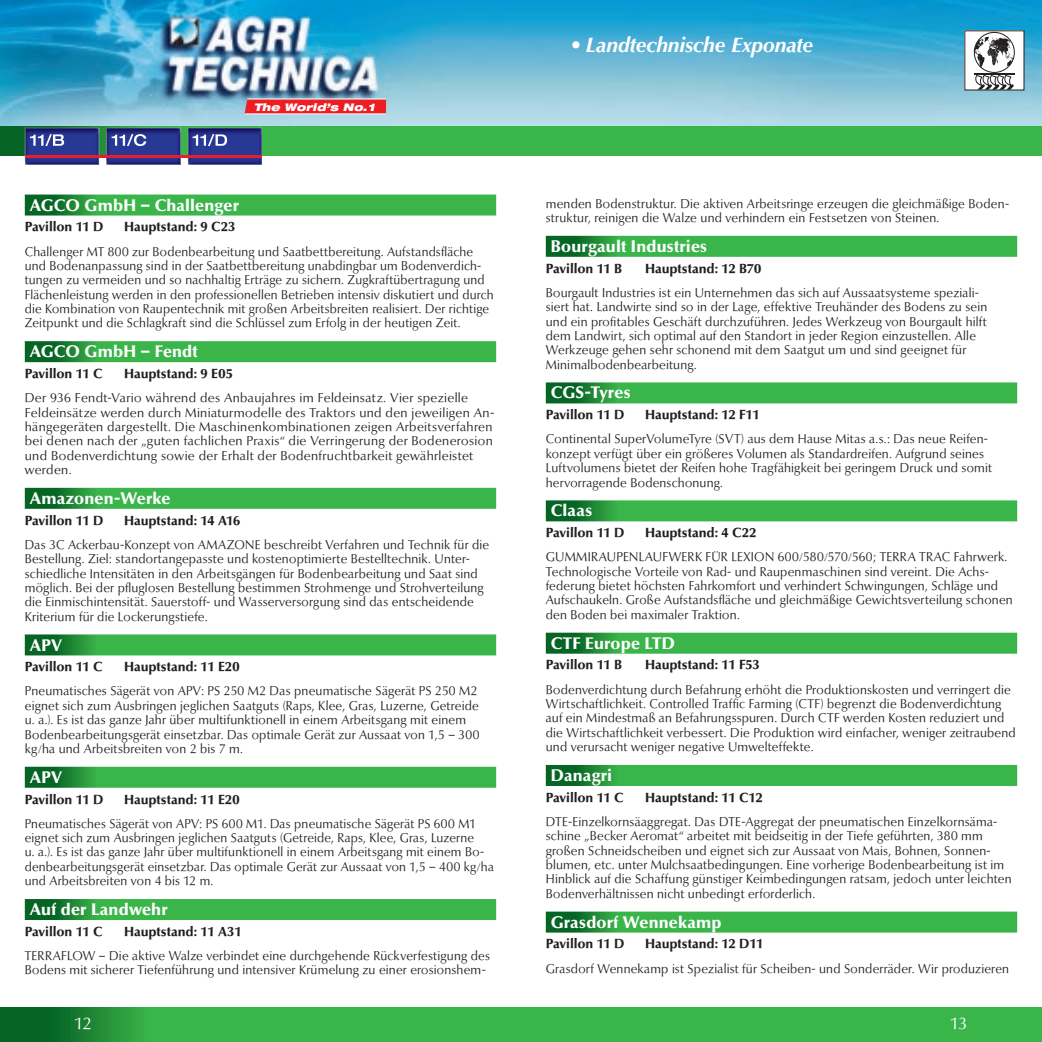
<style>
.page{position:relative;width:1042px;height:1042px;background:#fff}
.page>*{position:absolute;margin:0;border:0;box-sizing:border-box;transform-origin:0 0}
.t1{font:italic 700 21px "Optima";letter-spacing:-.005em;color:#fff}
.t2{font:900 16.62px "Optima BQ";letter-spacing:.01em;color:#fff}
.t3{font:16.62px "Optima BQ";color:#fff}
.t4{font:700 13.12px "Optima BQ";letter-spacing:.015em;color:#231f20}
.t5{font:12.78px/14.3px "Optima BQ";letter-spacing:.02em;color:#231f20;scale:.96 1}
.t6{font:12.78px/14.3px "Optima BQ";letter-spacing:.02em;color:#231f20;scale:.95 1}
.t7{font:12.78px/14.3px "Optima BQ";letter-spacing:.02em;color:#231f20}
.t8{font:italic 900 expanded 10.5px "Helvetica Neue";letter-spacing:.02em;color:#fff}
</style>
<div class="page">
<svg style="left:0;top:1007px;width:521px;height:35px;background:#30a542"></svg>
<div style="left:521px;top:1007px;width:521px;height:35px;background:#3ab54a"></div>
<div style="left:0;top:125px;width:1042px;height:30px;background:#3ab54a"></div>
<img style="left:0;top:0;width:1042px;height:125px">
<svg style="left:244px;top:98px;width:142px;height:17px;background:#e8444a"></svg>
<svg style="left:25px;top:194px;width:471px;height:21px;background:#39ae4a"></svg>
<svg style="left:25px;top:341px;width:471px;height:21px;background:#36ac47"></svg>
<svg style="left:25px;top:488px;width:471px;height:21px;background:#36ac47"></svg>
<svg style="left:25px;top:634px;width:471px;height:21px;background:#39ae49"></svg>
<svg style="left:25px;top:767px;width:471px;height:21px;background:#36ad48"></svg>
<svg style="left:25px;top:899px;width:471px;height:21px;background:#34ac46"></svg>
<svg style="left:546px;top:236px;width:471px;height:21px;background:#36ac47"></svg>
<svg style="left:546px;top:382px;width:471px;height:21px;background:#38ae49"></svg>
<svg style="left:546px;top:500px;width:471px;height:21px;background:#38ad49"></svg>
<svg style="left:546px;top:633px;width:471px;height:21px;background:#37ad48"></svg>
<svg style="left:546px;top:765px;width:471px;height:21px;background:#34ac46"></svg>
<svg style="left:546px;top:911px;width:471px;height:21px;background:#3aae4b"></svg>
<img style="left:106px;top:128px;width:75px;height:37px">
<img style="left:25px;top:128px;width:74px;height:37px">
<img style="left:188px;top:128px;width:74px;height:37px">
<hr style="left:25px;top:155px;width:237px;height:2px;background:#ee1b2d">
<svg style="left:30px;top:134px;width:34px;height:12px"></svg>
<svg style="left:112px;top:134px;width:34px;height:12px"></svg>
<svg style="left:193px;top:134px;width:34px;height:12px"></svg>
<div style="left:965px;top:31px;width:59px;height:59px;background:#fff"></div>
<hr style="left:974px;top:73px;width:40px;height:2px;background:#231f20">
<svg style="left:974px;top:75px;width:39px;height:15px"></svg>
<svg style="left:974px;top:37px;width:41px;height:31px"></svg>
<div style="left:974px;top:32px;width:40px;height:41px;border:1px solid #231f20;border-radius:50%"></div>
<p class="t8" style="left:254px;top:100px;width:123px">The World’s No.1</p>
<h2 class="t2" style="left:30px;top:195px;width:211px">AGCO GmbH – Challenger</h2>
<p class="t4" style="left:25px;top:219px;width:80px">Pavillon 11 D</p>
<p class="t4" style="left:124px;top:219px;width:113px">Hauptstand: 9 C23</p>
<p class="t6" style="left:25px;top:244px;width:495px">Challenger MT 800 zur Bodenbearbeitung und Saatbettbereitung. Aufstandsfläche und Bodenanpassung sind in der Saatbettbereitung unabdingbar um Bodenverdich&shy;tungen zu vermeiden und so nachhaltig Erträge zu sichern. Zugkraftübertragung und Flächenleistung werden in den professionellen Betrieben intensiv diskutiert und durch die Kombination von Raupentechnik mit großen Arbeitsbreiten realisiert. Der richtige Zeitpunkt und die Schlagkraft sind die Schlüssel zum Erfolg in der heutigen Zeit.</p>
<h2 class="t2" style="left:30px;top:342px;width:169px">AGCO GmbH – Fendt</h2>
<p class="t4" style="left:25px;top:366px;width:79px">Pavillon 11 C</p>
<p class="t4" style="left:124px;top:366px;width:110px">Hauptstand: 9 E05</p>
<p class="t7" style="left:25px;top:391px;width:471px">Der 936 Fendt-Vario während des Anbaujahres im Feldeinsatz. Vier spezielle Feldeinsätze werden durch Miniaturmodelle des Traktors und den jeweiligen An&shy;hängegeräten dargestellt. Die Maschinenkombinationen zeigen Arbeitsverfahren bei denen nach der „guten fachlichen Praxis“ die Verringerung der Bodenerosion und Bodenverdichtung sowie der Erhalt der Bodenfruchtbarkeit gewährleistet werden.</p>
<h2 class="t2" style="left:30px;top:488px;width:142px">Amazonen-Werke</h2>
<p class="t4" style="left:25px;top:512px;width:80px">Pavillon 11 D</p>
<p class="t4" style="left:124px;top:512px;width:118px">Hauptstand: 14 A16</p>
<p class="t5" style="left:25px;top:538px;width:485px">Das 3C Ackerbau-Konzept von AMAZONE beschreibt Verfahren und Technik für die Bestellung. Ziel: standortangepasste und kostenoptimierte Bestelltechnik. Unter&shy;schiedliche Intensitäten in den Arbeitsgängen für Bodenbearbeitung und Saat sind möglich. Bei der pfluglosen Bestellung bestimmen Strohmenge und Strohverteilung die Einmischintensität. Sauerstoff- und Wasserversorgung sind das entscheidende Kriterium für die Lockerungstiefe.</p>
<h2 class="t2" style="left:30px;top:635px;width:34px">APV</h2>
<p class="t4" style="left:25px;top:659px;width:79px">Pavillon 11 C</p>
<p class="t4" style="left:124px;top:659px;width:117px">Hauptstand: 11 E20</p>
<p class="t5" style="left:25px;top:684px;width:475px">Pneumatisches Sägerät von APV: PS 250 M2 Das pneumatische Sägerät PS 250 M2 eignet sich zum Ausbringen jeglichen Saatguts (Raps, Klee, Gras, Luzerne, Getreide u. a.). Es ist das ganze Jahr über multifunktionell in einem Arbeitsgang mit einem Bodenbearbeitungsgerät einsetzbar. Das optimale Gerät zur Aussaat von 1,5 – 300 kg/ha und Arbeitsbreiten von 2 bis 7 m.</p>
<h2 class="t2" style="left:30px;top:767px;width:34px">APV</h2>
<p class="t4" style="left:25px;top:791px;width:80px">Pavillon 11 D</p>
<p class="t4" style="left:124px;top:791px;width:117px">Hauptstand: 11 E20</p>
<p class="t6" style="left:25px;top:816px;width:495px">Pneumatisches Sägerät von APV: PS 600 M1. Das pneumatische Sägerät PS 600 M1 eignet sich zum Ausbringen jeglichen Saatguts (Getreide, Raps, Klee, Gras, Luzerne<br>u. a.). Es ist das ganze Jahr über multifunktionell in einem Arbeitsgang mit einem Bo&shy;denbearbeitungsgerät einsetzbar. Das optimale Gerät zur Aussaat von 1,5 – 400 kg/ha und Arbeitsbreiten von 4 bis 12 m.</p>
<h2 class="t2" style="left:30px;top:899px;width:139px">Auf der Landwehr</h2>
<p class="t4" style="left:25px;top:924px;width:79px">Pavillon 11 C</p>
<p class="t4" style="left:124px;top:924px;width:119px">Hauptstand: 11 A31</p>
<p class="t5" style="left:25px;top:949px;width:486px">TERRAFLOW – Die aktive Walze verbindet eine durchgehende Rückverfestigung des<br>Bodens mit sicherer Tiefenführung und intensiver Krümelung zu einer erosionshem-</p>
<h1 class="t1" style="left:570px;top:33px;width:244px">• Landtechnische Exponate</h1>
<p class="t5" style="left:546px;top:196px;width:484px">menden Bodenstruktur. Die aktiven Arbeitsringe erzeugen die gleichmäßige Boden&shy;struktur, reinigen die Walze und verhindern ein Festsetzen von Steinen.</p>
<h2 class="t2" style="left:551px;top:236px;width:158px">Bourgault Industries</h2>
<p class="t4" style="left:546px;top:261px;width:78px">Pavillon 11 B</p>
<p class="t4" style="left:645px;top:261px;width:118px">Hauptstand: 12 B70</p>
<p class="t5" style="left:546px;top:286px;width:461px">Bourgault Industries ist ein Unternehmen das sich auf Aussaatsysteme speziali&shy;siert hat. Landwirte sind so in der Lage, effektive Treuhänder des Bodens zu sein und ein profitables Geschäft durchzuführen. Jedes Werkzeug von Bourgault hilft dem Landwirt, sich optimal auf den Standort in jeder Region einzustellen. Alle Werkzeuge gehen sehr schonend mit dem Saatgut um und sind geeignet für Minimalbodenbearbeitung.</p>
<h2 class="t2" style="left:551px;top:383px;width:81px">CGS-Tyres</h2>
<p class="t4" style="left:546px;top:407px;width:80px">Pavillon 11 D</p>
<p class="t4" style="left:645px;top:407px;width:116px">Hauptstand: 12 F11</p>
<p class="t5" style="left:546px;top:432px;width:466px">Continental SuperVolumeTyre (SVT) aus dem Hause Mitas a.s.: Das neue Reifen&shy;konzept verfügt über ein größeres Volumen als Standardreifen. Aufgrund seines Luftvolumens bietet der Reifen hohe Tragfähigkeit bei geringem Druck und somit hervorragende Bodenschonung.</p>
<h2 class="t2" style="left:551px;top:501px;width:43px">Claas</h2>
<p class="t4" style="left:546px;top:525px;width:80px">Pavillon 11 D</p>
<p class="t4" style="left:645px;top:525px;width:113px">Hauptstand: 4 C22</p>
<p class="t5" style="left:546px;top:550px;width:488px">GUMMIRAUPENLAUFWERK FÜR LEXION 600/580/570/560; TERRA TRAC Fahrwerk.<br>Technologische Vorteile von Rad- und Raupenmaschinen sind vereint. Die Achs&shy;federung bietet höchsten Fahrkomfort und verhindert Schwingungen, Schläge und Aufschaukeln. Große Aufstandsfläche und gleichmäßige Gewichtsverteilung schonen den Boden bei maximaler Traktion.</p>
<h2 class="t2" style="left:551px;top:633px;width:126px">CTF Europe LTD</h2>
<p class="t4" style="left:546px;top:657px;width:78px">Pavillon 11 B</p>
<p class="t4" style="left:645px;top:657px;width:116px">Hauptstand: 11 F53</p>
<p class="t5" style="left:546px;top:682px;width:491px">Bodenverdichtung durch Befahrung erhöht die Produktionskosten und verringert die Wirtschaftlichkeit. Controlled Traffic Farming (CTF) begrenzt die Bodenverdichtung auf ein Mindestmaß an Befahrungsspuren. Durch CTF werden Kosten reduziert und die Wirtschaftlichkeit verbessert. Die Produktion wird einfacher, weniger zeitraubend und verursacht weniger negative Umwelteffekte.</p>
<h2 class="t2" style="left:551px;top:765px;width:63px">Danagri</h2>
<p class="t4" style="left:546px;top:790px;width:79px">Pavillon 11 C</p>
<p class="t4" style="left:645px;top:790px;width:119px">Hauptstand: 11 C12</p>
<p class="t5" style="left:546px;top:815px;width:487px">DTE-Einzelkornsäaggregat. Das DTE-Aggregat der pneumatischen Einzelkornsäma&shy;schine „Becker Aeromat“ arbeitet mit beidseitig in der Tiefe geführten, 380 mm großen Schneidscheiben und eignet sich zur Aussaat von Mais, Bohnen, Sonnen&shy;blumen, etc. unter Mulchsaatbedingungen. Eine vorherige Bodenbearbeitung ist im Hinblick auf die Schaffung günstiger Keimbedingungen ratsam, jedoch unter leichten Bodenverhältnissen nicht unbedingt erforderlich.</p>
<h2 class="t2" style="left:551px;top:912px;width:172px">Grasdorf Wennekamp</h2>
<p class="t4" style="left:546px;top:936px;width:80px">Pavillon 11 D</p>
<p class="t4" style="left:645px;top:936px;width:120px">Hauptstand: 12 D11</p>
<p class="t5" style="left:546px;top:961px;width:484px">Grasdorf Wennekamp ist Spezialist für Scheiben- und Sonderräder. Wir produzieren</p>
<h2 class="t3" style="left:74px;top:1014px;width:19px">12</h2>
<h2 class="t3" style="left:950px;top:1014px;width:19px">13</h2>
</div>
